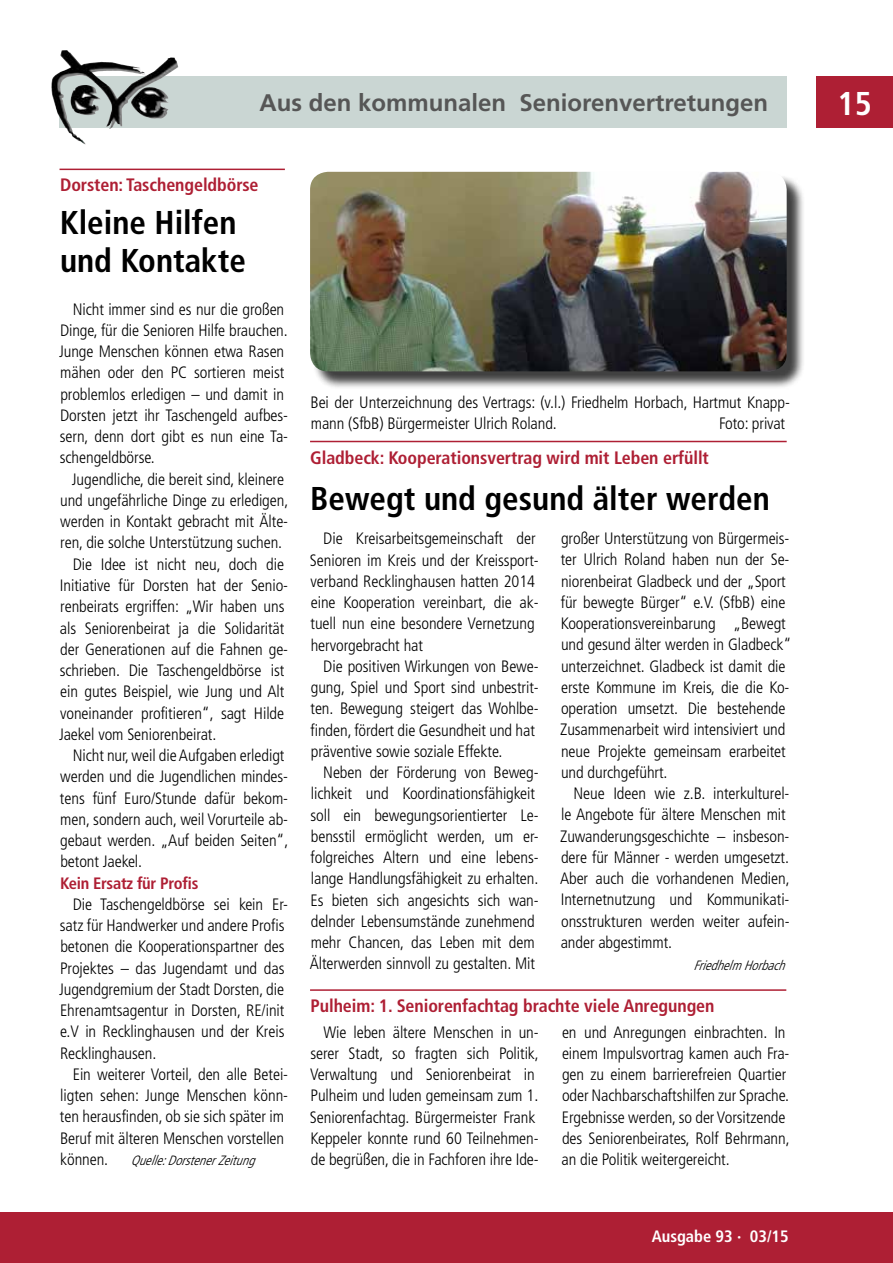
<style>
.page{position:relative;width:893px;height:1263px;background:#fff}
.page>*{position:absolute;margin:0;border:0;box-sizing:border-box;transform-origin:0 0}
.t1{font:700 condensed 33px/38.2px "Frutiger";color:#000}
.t2{font:700 condensed 33px "Frutiger";color:#fff}
.t3{font:700 24px "Frutiger";color:#565656}
.t4{font:700 condensed 18px "Frutiger";letter-spacing:-.005em;color:#ae1f34}
.t5{font:300 condensed 16.5px/21.3px "Frutiger";letter-spacing:-.005em;color:#000}
.t6{font:700 condensed 16.5px "Frutiger";letter-spacing:-.015em;color:#ae1f34}
.t7{font:700 condensed 16.5px "Frutiger";color:#fff}
.t8{font:italic 300 condensed 13.5px "Frutiger";color:#000}
</style>
<div class="page">
<div style="left:0;top:1212px;width:893px;height:51px;background:#ae1f34"></div>
<div style="left:816px;top:77px;width:77px;height:51px;background:#ae1f34"></div>
<div style="left:60px;top:77px;width:727px;height:51px;background:#cad6d3"></div>
<img style="left:51px;top:50px;width:20px;height:64px">
<hr style="left:60px;top:169px;width:225px;height:1px;background:#ae1f34">
<div style="left:312px;top:174px;width:493px;height:216px;background:#000;opacity:.75"></div>
<img style="left:310px;top:172px;width:477px;height:199px">
<hr style="left:310px;top:441px;width:477px;height:1px;background:#ae1f34">
<hr style="left:310px;top:989px;width:476px;height:2px;background:#ae1f34">
<h2 class="t3" style="left:259px;top:88px;width:510px">Aus den kommunalen Seniorenvertretungen</h2>
<p class="t4" style="left:60px;top:174px;width:200px">Dorsten: Taschengeldbörse</p>
<h1 class="t1" style="left:60px;top:203px;width:188px">Kleine Hilfen und Kontakte</h1>
<p class="t5" style="left:59px;top:299px;width:231px;text-indent:14px">Nicht immer sind es nur die großen Dinge, für die Senioren Hilfe brauchen.<br>Junge Menschen können etwa Rasen mähen oder den PC sortieren meist problemlos erledigen – und damit in Dorsten jetzt ihr Taschengeld aufbes&shy;sern, denn dort gibt es nun eine Ta&shy;schengeldbörse.</p>
<p class="t5" style="left:72px;top:469px;width:214px">Jugendliche, die bereit sind, kleinere</p>
<p class="t5" style="left:60px;top:490px;width:230px">und ungefährliche Dinge zu erledigen,</p>
<p class="t5" style="left:60px;top:511px;width:230px">werden in Kontakt gebracht mit Älte-</p>
<p class="t5" style="left:60px;top:532px;width:223px">ren, die solche Unterstützung suchen.</p>
<p class="t5" style="left:73px;top:554px;width:213px">Die Idee ist nicht neu, doch die</p>
<p class="t5" style="left:60px;top:575px;width:230px">Initiative für Dorsten hat der Senio-</p>
<p class="t5" style="left:60px;top:596px;width:226px">renbeirats ergriffen: „Wir haben uns</p>
<p class="t5" style="left:60px;top:617px;width:226px">als Seniorenbeirat ja die Solidarität</p>
<p class="t5" style="left:60px;top:639px;width:229px">der Generationen auf die Fahnen ge-</p>
<p class="t5" style="left:60px;top:660px;width:226px">schrieben. Die Taschengeldbörse ist</p>
<p class="t5" style="left:60px;top:681px;width:226px">ein gutes Beispiel, wie Jung und Alt</p>
<p class="t5" style="left:60px;top:702px;width:226px">voneinander profitieren“, sagt Hilde</p>
<p class="t5" style="left:59px;top:724px;width:159px">Jaekel vom Seniorenbeirat.</p>
<p class="t5" style="left:73px;top:745px;width:213px">Nicht nur, weil die Aufgaben erledigt</p>
<p class="t5" style="left:60px;top:766px;width:230px">werden und die Jugendlichen mindes-</p>
<p class="t5" style="left:60px;top:787px;width:230px">tens fünf Euro/Stunde dafür bekom-</p>
<p class="t5" style="left:60px;top:809px;width:229px">men, sondern auch, weil Vorurteile ab-</p>
<p class="t5" style="left:60px;top:830px;width:230px">gebaut werden. „Auf beiden Seiten“,</p>
<p class="t5" style="left:60px;top:851px;width:83px">betont Jaekel.</p>
<p class="t6" style="left:60px;top:873px;width:140px">Kein Ersatz für Profis</p>
<p class="t5" style="left:59px;top:894px;width:231px;text-indent:14px">Die Taschengeldbörse sei kein Er&shy;satz für Handwerker und andere Profis betonen die Kooperationspartner des Projektes – das Jugendamt und das Jugendgremium der Stadt Dorsten, die Ehrenamtsagentur in Dorsten, RE/init e.V in Recklinghausen und der Kreis Recklinghausen.</p>
<p class="t5" style="left:60px;top:1064px;width:230px;text-indent:13px">Ein weiterer Vorteil, den alle Betei&shy;ligten sehen: Junge Menschen könn&shy;ten herausfinden, ob sie sich später im<br>Beruf mit älteren Menschen vorstellen können.</p>
<p class="t8" style="left:131px;top:1153px;width:131px">Quelle:DorstenerZeitung</p>
<p class="t5" style="left:311px;top:392px;width:481px">Bei der Unterzeichnung des Vertrags: (v.l.) Friedhelm Horbach, Hartmut Knapp&shy;mann (SfbB) Bürgermeister Ulrich Roland.</p>
<p class="t5" style="left:719px;top:413px;width:68px">Foto: privat</p>
<p class="t4" style="left:310px;top:447px;width:400px">Gladbeck: Kooperationsvertrag wird mit Leben erfüllt</p>
<h1 class="t1" style="left:310px;top:480px;width:461px">Bewegt und gesund älter werden</h1>
<p class="t5" style="left:310px;top:528px;width:230px;text-indent:13px">Die Kreisarbeitsgemeinschaft der Senioren im Kreis und der Kreissport&shy;verband Recklinghausen hatten 2014 eine Kooperation vereinbart, die ak&shy;tuell nun eine besondere Vernetzung hervorgebracht hat</p>
<p class="t5" style="left:311px;top:656px;width:230px;text-indent:13px">Die positiven Wirkungen von Bewe&shy;gung, Spiel und Sport sind unbestrit&shy;ten. Bewegung steigert das Wohlbe&shy;finden, fördert die Gesundheit und hat präventive sowie soziale Effekte.</p>
<p class="t5" style="left:310px;top:762px;width:230px;text-indent:14px">Neben der Förderung von Beweg&shy;lichkeit und Koordinationsfähigkeit soll ein bewegungsorientierter Le&shy;bensstil ermöglicht werden, um er&shy;folgreiches Altern und eine lebens&shy;lange Handlungsfähigkeit zu erhalten.<br>Es bieten sich angesichts sich wan&shy;delnder Lebensumstände zunehmend mehr Chancen, das Leben mit dem Älterwerden sinnvoll zu gestalten. Mit</p>
<p class="t5" style="left:560px;top:528px;width:233px">großer Unterstützung von Bürgermeis&shy;ter Ulrich Roland haben nun der Se&shy;niorenbeirat Gladbeck und der „Sport für bewegte Bürger“ e.V. (SfbB) eine Kooperationsvereinbarung „Bewegt und gesund älter werden in Gladbeck“ unterzeichnet. Gladbeck ist damit die erste Kommune im Kreis, die die Ko&shy;operation umsetzt. Die bestehende Zusammenarbeit wird intensiviert und neue Projekte gemeinsam erarbeitet und durchgeführt.</p>
<p class="t5" style="left:560px;top:783px;width:231px;text-indent:14px">Neue Ideen wie z.B. interkulturel&shy;le Angebote für ältere Menschen mit Zuwanderungsgeschichte – insbeson&shy;dere für Männer - werden umgesetzt.<br>Aber auch die vorhandenen Medien, Internetnutzung und Kommunikati&shy;onsstrukturen werden weiter aufein&shy;ander abgestimmt.</p>
<p class="t8" style="left:694px;top:957px;width:98px">FriedhelmHorbach</p>
<p class="t4" style="left:311px;top:995px;width:405px">Pulheim: 1. Seniorenfachtag brachte viele Anregungen</p>
<p class="t5" style="left:310px;top:1021px;width:230px;text-indent:13px">Wie leben ältere Menschen in un&shy;serer Stadt, so fragten sich Politik, Verwaltung und Seniorenbeirat in Pulheim und luden gemeinsam zum 1.<br>Seniorenfachtag. Bürgermeister Frank Keppeler konnte rund 60 Teilnehmen&shy;de begrüßen, die in Fachforen ihre Ide-</p>
<p class="t5" style="left:562px;top:1021px;width:230px">en und Anregungen einbrachten. In einem Impulsvortrag kamen auch Fra&shy;gen zu einem barrierefreien Quartier oder Nachbarschaftshilfen zur Sprache.<br>Ergebnisse werden, so der Vorsitzende des Seniorenbeirates, Rolf Behrmann, an die Politik weitergereicht.</p>
<p class="t7" style="left:652px;top:1226px;width:139px">Ausgabe 93 · 03/15</p>
<h1 class="t2" style="left:837px;top:84px;width:36px">15</h1>
</div>
